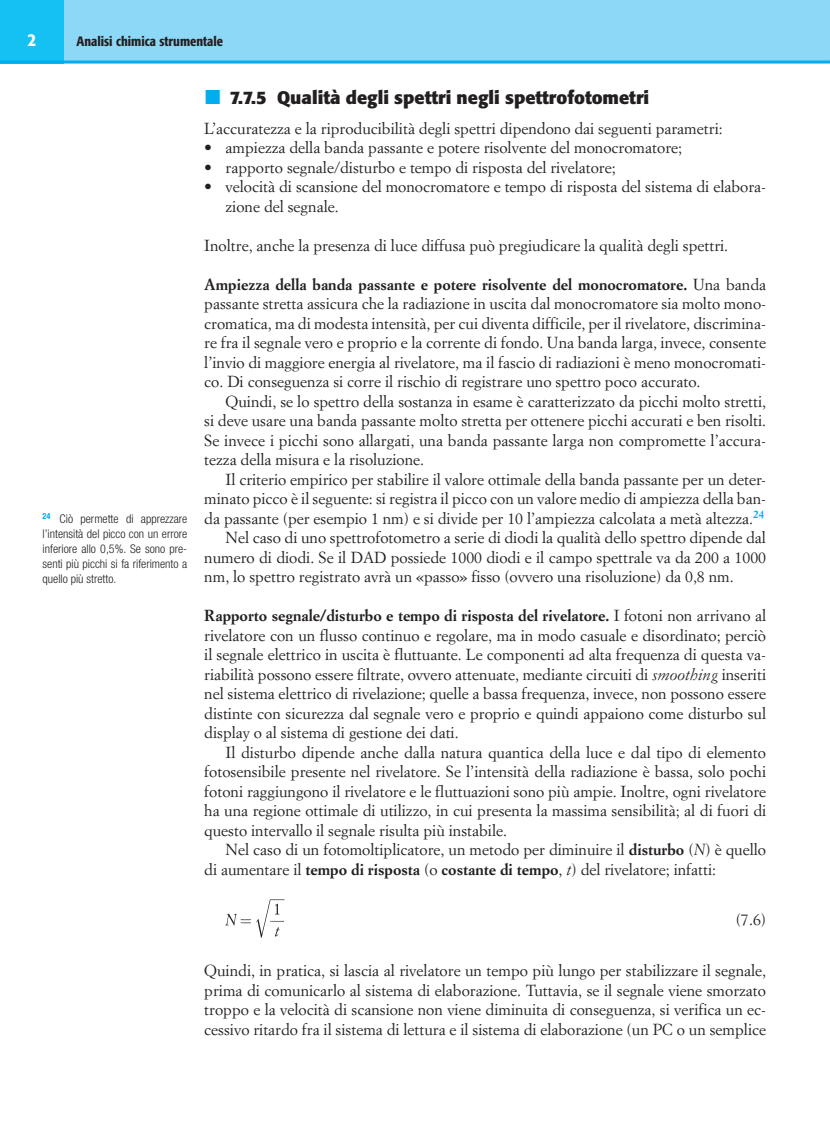
<style>
.page{position:relative;width:830px;height:1127px;background:#fff}
.page>*{position:absolute;margin:0;border:0;box-sizing:border-box;transform-origin:0 0}
.t1{font:700 18px "Formata";color:#231f20}
.t2{font:500 condensed 18px "Formata";color:#fff}
.t3{font:15.75px/19.5px "Simoncini Garamond";color:#231f20;text-align:justify}
.t4{font:500 condensed 13.5px "Formata";color:#231f20}
.t5{font:300 condensed 12px/15px "Helvetica Neue";color:#231f20;text-align:justify}
.s1{font-weight:700}
.s2{font-style:italic}
</style>
<div class="page">
<div style="left:0;top:0;width:829px;height:62px;background:#8dd7f7"></div>
<div style="left:0;top:0;width:64px;height:63px;background:#15c0f2"></div>
<hr style="left:0;top:61px;width:829px;height:3px;background:#00aeef">
<img style="left:225px;top:899px;width:60px;height:39px">
<p class="t2" style="left:28px;top:28px;width:10px">2</p>
<p class="t4" style="left:77px;top:33px;width:148px">Analisi chimica strumentale</p>
<p class="t5" style="left:43px;top:511px;width:146px"><sup>24</sup> Ciò permette di apprezzare l’intensità del picco con un errore inferiore allo 0,5%. Se sono pre&shy;senti più picchi si fa riferimento a quello più stretto.</p>
<p class="t1" style="left:230px;top:87px;width:420px">7.7.5 Qualità degli spettri negli spettrofotometri</p>
<p class="t3" style="left:204px;top:118px;width:519px">L’accuratezza e la riproducibilità degli spettri dipendono dai seguenti parametri:</p>
<p class="t3" style="left:204px;top:137px;width:479px">• ampiezza della banda passante e potere risolvente del monocromatore;</p>
<p class="t3" style="left:204px;top:157px;width:413px">• rapporto segnale/disturbo e tempo di risposta del rivelatore;</p>
<p class="t3" style="left:225px;top:176px;width:542px;text-indent:-21px">• velocità di scansione del monocromatore e tempo di risposta del sistema di elabora&shy;zione del segnale.</p>
<p class="t3" style="left:204px;top:235px;width:525px">Inoltre, anche la presenza di luce diffusa può pregiudicare la qualità degli spettri.</p>
<p class="t3" style="left:204px;top:274px;width:563px"><span class="s1">Ampiezza della banda passante e potere risolvente del monocromatore.</span> Una banda passante stretta assicura che la radiazione in uscita dal monocromatore sia molto mono&shy;cromatica, ma di modesta intensità, per cui diventa difficile, per il rivelatore, discrimina&shy;re fra il segnale vero e proprio e la corrente di fondo. Una banda larga, invece, consente l’invio di maggiore energia al rivelatore, ma il fascio di radiazioni è meno monocromati&shy;co. Di conseguenza si corre il rischio di registrare uno spettro poco accurato.</p>
<p class="t3" style="left:204px;top:391px;width:563px;text-indent:21px">Quindi, se lo spettro della sostanza in esame è caratterizzato da picchi molto stretti, si deve usare una banda passante molto stretta per ottenere picchi accurati e ben risolti.<br>Se invece i picchi sono allargati, una banda passante larga non compromette l’accura&shy;tezza della misura e la risoluzione.</p>
<p class="t3" style="left:225px;top:469px;width:542px">Il criterio empirico per stabilire il valore ottimale della banda passante per un deter-</p>
<p class="t3" style="left:204px;top:488px;width:563px">minato picco è il seguente: si registra il picco con un valore medio di ampiezza della ban-</p>
<p class="t3" style="left:204px;top:508px;width:561px">da passante (per esempio 1 nm) e si divide per 10 l’ampiezza calcolata a metà altezza.<sup>24</sup></p>
<p class="t3" style="left:225px;top:527px;width:541px">Nel caso di uno spettrofotometro a serie di diodi la qualità dello spettro dipende dal</p>
<p class="t3" style="left:204px;top:547px;width:563px">numero di diodi. Se il DAD possiede 1000 diodi e il campo spettrale va da 200 a 1000</p>
<p class="t3" style="left:204px;top:566px;width:530px">nm, lo spettro registrato avrà un «passo» fisso (ovvero una risoluzione) da 0,8 nm.</p>
<p class="t3" style="left:204px;top:605px;width:563px"><span class="s1">Rapporto segnale/disturbo e tempo di risposta del rivelatore.</span> I fotoni non arrivano al rivelatore con un flusso continuo e regolare, ma in modo casuale e disordinato; perciò il segnale elettrico in uscita è fluttuante. Le componenti ad alta frequenza di questa va&shy;riabilità possono essere filtrate, ovvero attenuate, mediante circuiti di <span class="s2">smoothing</span> inseriti nel sistema elettrico di rivelazione; quelle a bassa frequenza, invece, non possono essere distinte con sicurezza dal segnale vero e proprio e quindi appaiono come disturbo sul display o al sistema di gestione dei dati.</p>
<p class="t3" style="left:204px;top:742px;width:563px;text-indent:21px">Il disturbo dipende anche dalla natura quantica della luce e dal tipo di elemento fotosensibile presente nel rivelatore. Se l’intensità della radiazione è bassa, solo pochi fotoni raggiungono il rivelatore e le fluttuazioni sono più ampie. Inoltre, ogni rivelatore ha una regione ottimale di utilizzo, in cui presenta la massima sensibilità; al di fuori di questo intervallo il segnale risulta più instabile.</p>
<p class="t3" style="left:204px;top:839px;width:563px;text-indent:21px">Nel caso di un fotomoltiplicatore, un metodo per diminuire il <span class="s1">disturbo</span> (<span class="s2">N</span>) è quello di aumentare il <span class="s1">tempo di risposta</span> (o <span class="s1">costante di tempo</span>, <span class="s2">t</span>) del rivelatore; infatti:</p>
<p class="t3" style="left:735px;top:909px;width:32px">(7.6)</p>
<p class="t3" style="left:204px;top:960px;width:563px">Quindi, in pratica, si lascia al rivelatore un tempo più lungo per stabilizzare il segnale, prima di comunicarlo al sistema di elaborazione. Tuttavia, se il segnale viene smorzato troppo e la velocità di scansione non viene diminuita di conseguenza, si verifica un ec&shy;cessivo ritardo fra il sistema di lettura e il sistema di elaborazione (un PC o un semplice</p>
</div>
